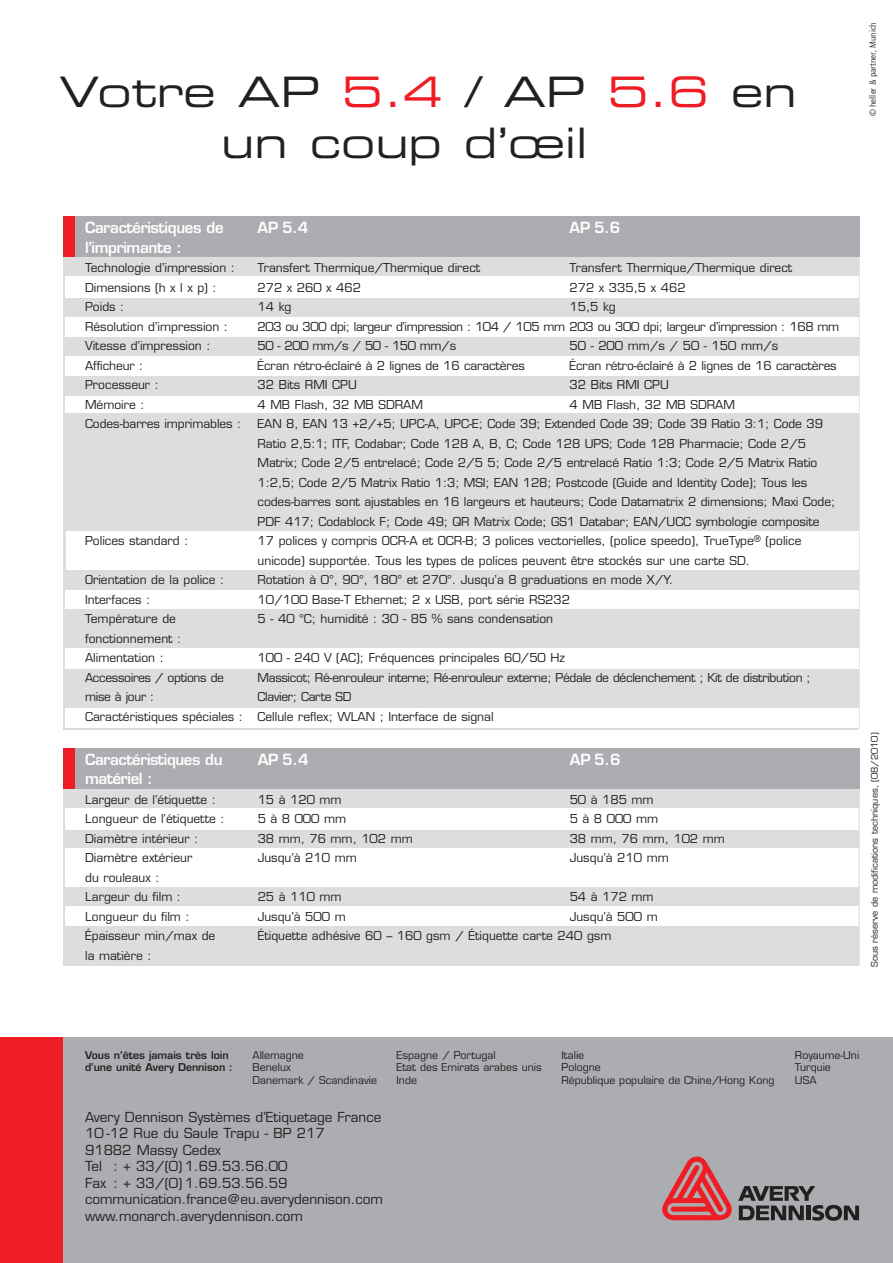
<style>
.page{position:relative;width:893px;height:1263px;background:#fff}
.page>*{position:absolute;margin:0;border:0;box-sizing:border-box;transform-origin:0 0}
.t1{font:42px/51px "Eurostile Extended Two";color:#231f20}
.t2{font:600 15px "Eurostile";letter-spacing:-.025em;color:#fff}
.t3{font:13.5px/16.5px "Eurostile";color:#231f20}
.t4{font:12px/19.5px "Eurostile";color:#231f20}
.t5{font:12px "Eurostile";letter-spacing:-.025em;color:#231f20}
.t6{font:12px "Eurostile";letter-spacing:-.03em;color:#231f20}
.t7{font:10.5px/12.6px "Eurostile";color:#231f20}
.t8{font:600 10.5px/12.6px "Eurostile";color:#231f20}
.t9{font:9px "Eurostile";color:#231f20}
.t10{font:9px "Quay Itc T";color:#231f20}
.s1{color:#ee1d23}
</style>
<div class="page">
<div style="left:63px;top:225px;width:795px;height:505px;background:#dcdddf"></div>
<div style="left:65px;top:317px;width:794px;height:20px;background:#fff"></div>
<div style="left:65px;top:356px;width:794px;height:19px;background:#fff"></div>
<div style="left:65px;top:396px;width:794px;height:16px;background:#fff"></div>
<div style="left:65px;top:277px;width:794px;height:21px;background:#fff"></div>
<div style="left:65px;top:591px;width:793px;height:18px;background:#fff"></div>
<div style="left:65px;top:649px;width:793px;height:20px;background:#fff"></div>
<div style="left:65px;top:708px;width:793px;height:20px;background:#fff"></div>
<div style="left:66px;top:532px;width:792px;height:38px;background:#fff"></div>
<div style="left:64px;top:217px;width:796px;height:40px;background:#acadb1"></div>
<div style="left:63px;top:217px;width:11px;height:40px;background:#ee1d23"></div>
<svg style="left:63px;top:789px;width:797px;height:176px;fill:#dcdddf"></svg>
<div style="left:64px;top:748px;width:796px;height:41px;background:#acadb1"></div>
<div style="left:63px;top:748px;width:12px;height:41px;background:#ee1d23"></div>
<div style="left:0;top:1037px;width:149px;height:226px;background:#ee1d23"></div>
<div style="left:64px;top:1037px;width:829px;height:226px;background:#acadb1"></div>
<svg style="left:738px;top:1186px;width:121px;height:35px"></svg>
<svg style="left:662px;top:1157px;width:70px;height:63px"></svg>
<h1 class="t1" style="left:221px;top:66px;width:577px;text-indent:-162px">Votre AP <span class="s1">5.4</span> / AP <span class="s1">5.6</span> en un coup d’œil</h1>
<p class="t2" style="left:85px;top:218px;width:140px">Caractéristiques de</p>
<p class="t2" style="left:258px;top:218px;width:52px">AP 5.4</p>
<p class="t2" style="left:570px;top:218px;width:52px">AP 5.6</p>
<p class="t2" style="left:85px;top:238px;width:99px">l’imprimante :</p>
<p class="t4" style="left:85px;top:258px;width:151px">Technologie d’impression :</p>
<p class="t4" style="left:258px;top:258px;width:224px">Transfert Thermique/Thermique direct</p>
<p class="t4" style="left:570px;top:258px;width:224px">Transfert Thermique/Thermique direct</p>
<p class="t4" style="left:85px;top:278px;width:133px">Dimensions (h x l x p) :</p>
<p class="t4" style="left:258px;top:278px;width:105px">272 x 260 x 462</p>
<p class="t4" style="left:570px;top:278px;width:118px">272 x 335,5 x 462</p>
<p class="t4" style="left:85px;top:297px;width:41px">Poids :</p>
<p class="t4" style="left:258px;top:297px;width:35px">14 kg</p>
<p class="t4" style="left:570px;top:297px;width:48px">15,5 kg</p>
<p class="t4" style="left:85px;top:317px;width:145px">Résolution d’impression :</p>
<p class="t6" style="left:258px;top:319px;width:583px">203 ou 300 dpi; largeur d’impression : 104 / 105 mm 203 ou 300 dpi; largeur d’impression : 168 mm</p>
<p class="t4" style="left:85px;top:336px;width:127px">Vitesse d’impression :</p>
<p class="t6" style="left:258px;top:339px;width:200px">50 - 200 mm/s / 50 - 150 mm/s</p>
<p class="t4" style="left:570px;top:336px;width:210px">50 - 200 mm/s / 50 - 150 mm/s</p>
<p class="t4" style="left:85px;top:356px;width:60px">Afficheur :</p>
<p class="t4" style="left:258px;top:356px;width:269px">Écran rétro-éclairé à 2 lignes de 16 caractères</p>
<p class="t4" style="left:570px;top:356px;width:269px">Écran rétro-éclairé à 2 lignes de 16 caractères</p>
<p class="t4" style="left:85px;top:375px;width:75px">Processeur :</p>
<p class="t4" style="left:258px;top:375px;width:101px">32 Bits RMI CPU</p>
<p class="t4" style="left:570px;top:375px;width:101px">32 Bits RMI CPU</p>
<p class="t4" style="left:85px;top:395px;width:61px">Mémoire :</p>
<p class="t4" style="left:258px;top:395px;width:167px">4 MB Flash, 32 MB SDRAM</p>
<p class="t4" style="left:570px;top:395px;width:167px">4 MB Flash, 32 MB SDRAM</p>
<p class="t4" style="left:85px;top:414px;width:158px">Codes-barres imprimables :</p>
<p class="t4" style="left:258px;top:414px;width:579px">EAN 8, EAN 13 +2/+5; UPC-A, UPC-E; Code 39; Extended Code 39; Code 39 Ratio 3:1; Code 39<br>Ratio 2,5:1; ITF, Codabar; Code 128 A, B, C; Code 128 UPS; Code 128 Pharmacie; Code 2/5<br>Matrix; Code 2/5 entrelacé; Code 2/5 5; Code 2/5 entrelacé Ratio 1:3; Code 2/5 Matrix Ratio 1:2,5; Code 2/5 Matrix Ratio 1:3; MSI; EAN 128; Postcode (Guide and Identity Code); Tous les codes-barres sont ajustables en 16 largeurs et hauteurs; Code Datamatrix 2 dimensions; Maxi Code; PDF 417; Codablock F; Code 49; QR Matrix Code; GS1 Databar; EAN/UCC symbologie composite</p>
<p class="t4" style="left:85px;top:531px;width:105px">Polices standard :</p>
<p class="t4" style="left:258px;top:531px;width:545px">17 polices y compris OCR-A et OCR-B; 3 polices vectorielles, (police speedo), TrueType<sup>®</sup> (police unicode) supportée. Tous les types de polices peuvent être stockés sur une carte SD.</p>
<p class="t4" style="left:85px;top:570px;width:141px">Orientation de la police :</p>
<p class="t4" style="left:258px;top:570px;width:417px">Rotation à 0°, 90°, 180° et 270°. Jusqu’a 8 graduations en mode X/Y.</p>
<p class="t4" style="left:85px;top:590px;width:67px">Interfaces :</p>
<p class="t4" style="left:258px;top:590px;width:314px">10/100 Base-T Ethernet; 2 x USB, port série RS232</p>
<p class="t4" style="left:85px;top:609px;width:92px">Température de</p>
<p class="t4" style="left:258px;top:609px;width:297px">5 - 40 °C; humidité : 30 - 85 % sans condensation</p>
<p class="t4" style="left:85px;top:629px;width:98px">fonctionnement :<br>Alimentation :</p>
<p class="t4" style="left:258px;top:648px;width:309px">100 - 240 V (AC); Fréquences principales 60/50 Hz</p>
<p class="t5" style="left:85px;top:670px;width:141px">Accessoires / options de</p>
<p class="t5" style="left:258px;top:670px;width:555px">Massicot; Ré-enrouleur interne; Ré-enrouleur externe; Pédale de déclenchement ; Kit de distribution ;</p>
<p class="t5" style="left:85px;top:690px;width:71px">mise à jour :</p>
<p class="t4" style="left:85px;top:687px;width:410px;text-indent:172px">Clavier; Carte SD<br>Caractéristiques spéciales : Cellule reflex; WLAN ; Interface de signal</p>
<p class="t2" style="left:85px;top:750px;width:139px">Caractéristiques du</p>
<p class="t2" style="left:258px;top:750px;width:52px">AP 5.4</p>
<p class="t2" style="left:570px;top:750px;width:52px">AP 5.6</p>
<p class="t2" style="left:85px;top:769px;width:69px">matériel :</p>
<p class="t4" style="left:85px;top:790px;width:132px">Largeur de l’étiquette :</p>
<p class="t4" style="left:258px;top:790px;width:85px">15 à 120 mm</p>
<p class="t4" style="left:570px;top:790px;width:85px">50 à 185 mm</p>
<p class="t4" style="left:85px;top:809px;width:141px">Longueur de l’étiquette :</p>
<p class="t4" style="left:258px;top:809px;width:90px">5 à 8 000 mm</p>
<p class="t4" style="left:570px;top:809px;width:90px">5 à 8 000 mm</p>
<p class="t4" style="left:85px;top:829px;width:115px">Diamètre intérieur :</p>
<p class="t4" style="left:258px;top:829px;width:157px">38 mm, 76 mm, 102 mm</p>
<p class="t4" style="left:570px;top:829px;width:157px">38 mm, 76 mm, 102 mm</p>
<p class="t4" style="left:85px;top:848px;width:109px">Diamètre extérieur</p>
<p class="t4" style="left:258px;top:848px;width:101px">Jusqu’à 210 mm</p>
<p class="t4" style="left:570px;top:848px;width:101px">Jusqu’à 210 mm</p>
<p class="t4" style="left:85px;top:868px;width:97px">du rouleaux :<br>Largeur du film :</p>
<p class="t4" style="left:258px;top:887px;width:85px">25 à 110 mm</p>
<p class="t4" style="left:570px;top:887px;width:85px">54 à 172 mm</p>
<p class="t4" style="left:85px;top:907px;width:106px">Longueur du film :</p>
<p class="t4" style="left:258px;top:907px;width:90px">Jusqu’à 500 m</p>
<p class="t4" style="left:570px;top:907px;width:90px">Jusqu’à 500 m</p>
<p class="t4" style="left:85px;top:926px;width:132px">Épaisseur min/max de</p>
<p class="t4" style="left:258px;top:926px;width:355px">Étiquette adhésive 60 – 160 gsm / Étiquette carte 240 gsm</p>
<p class="t4" style="left:85px;top:946px;width:68px">la matière :</p>
<p class="t10" style="left:868px;top:116px;width:95px;rotate:-90deg">© heller &amp; partner, Munich</p>
<p class="t9" style="left:869px;top:967px;width:236px;rotate:-90deg">Sous réserve de modifications techniques, (08/2010)</p>
<p class="t8" style="left:85px;top:1048px;width:149px">Vous n’êtes jamais très loin d’une unité Avery Dennison :</p>
<p class="t7" style="left:253px;top:1049px;width:126px">Allemagne<br>Benelux<br>Danemark / Scandinavie</p>
<p class="t7" style="left:562px;top:1049px;width:214px">Italie<br>Pologne<br>République populaire de Chine/Hong Kong</p>
<p class="t7" style="left:397px;top:1049px;width:147px">Espagne / Portugal<br>Etat des Emirats arabes unis<br>Inde</p>
<p class="t7" style="left:795px;top:1049px;width:66px">Royaume-Uni<br>Turquie<br>USA</p>
<p class="t3" style="left:85px;top:1108px;width:299px">Avery Dennison Systèmes d’Etiquetage France 10 -12 Rue du Saule Trapu - BP 217<br>91882 Massy Cedex<br>Tel : + 33/(0) 1.69.53.56.00<br>Fax : + 33/(0) 1.69.53.56.59 communication.france@eu.averydennison.com www.monarch.averydennison.com</p>
</div>
